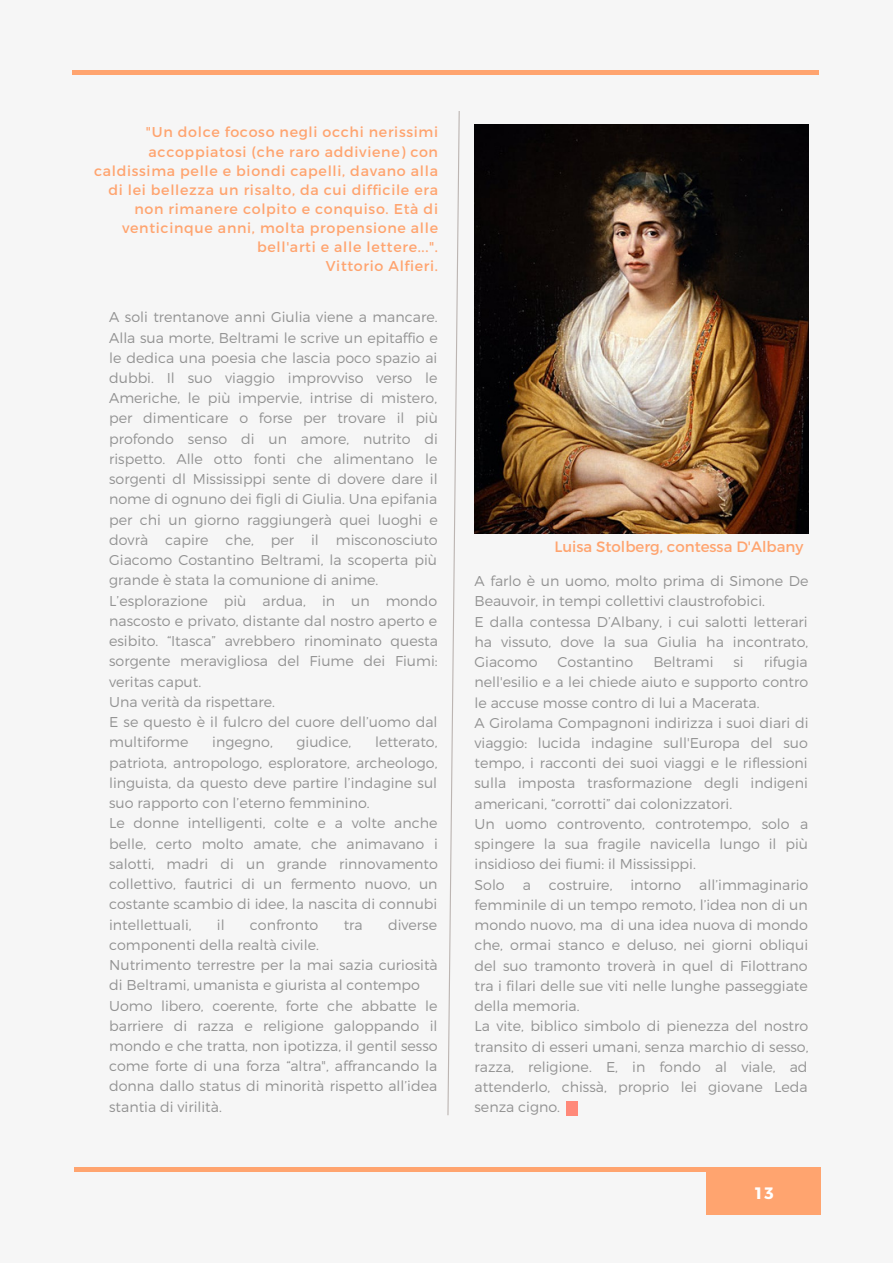
<style>
.page{position:relative;width:893px;height:1264px;background:#fff}
.page>*{position:absolute;margin:0;border:0;box-sizing:border-box;transform-origin:0 0}
.t1{font:700 16.5px "Montserrat";color:#fff}
.t2{font:15px "Montserrat";color:#ffa46f}
.t3{font:300 14.25px/20.2px "Montserrat";color:#929292;text-align:justify}
.t4{font:14.25px/19px "Montserrat";letter-spacing:.05em;color:#ffa46f;text-align:right}
</style>
<div class="page">
<div style="left:0;top:0;width:892px;height:1262px;background:#f6f6f6"></div>
<hr style="left:72px;top:71px;width:747px;height:3px;background:#ffa46f">
<div style="left:706px;top:1167px;width:114px;height:47px;background:#ffa46f"></div>
<hr style="left:74px;top:1167px;width:747px;height:4px;background:#ffa46f">
<svg style="left:447px;top:111px;width:13px;height:1005px"></svg>
<img style="left:474px;top:124px;width:334px;height:409px">
<div style="left:566px;top:1101px;width:11px;height:14px;background:#ff8979"></div>
<p class="t4" style="left:94px;top:122px;width:345px">"Un dolce focoso negli occhi nerissimi accoppiatosi (che raro addiviene) con caldissima pelle e biondi capelli, davano alla di lei bellezza un risalto, da cui difficile era non rimanere colpito e conquiso. Età di venticinque anni, molta propensione alle bell'arti e alle lettere...".</p>
<p class="t4" style="left:326px;top:256px;width:114px">Vittorio Alfieri.</p>
<p class="t3" style="left:109px;top:306px;width:330px">A soli trentanove anni Giulia viene a mancare.<br>Alla sua morte, Beltrami le scrive un epitaffio e le dedica una poesia che lascia poco spazio ai dubbi. Il suo viaggio improvviso verso le Americhe, le più impervie, intrise di mistero, per dimenticare o forse per trovare il più profondo senso di un amore, nutrito di rispetto. Alle otto fonti che alimentano le sorgenti dl Mississippi sente di dovere dare il nome di ognuno dei figli di Giulia. Una epifania per chi un giorno raggiungerà quei luoghi e dovrà capire che, per il misconosciuto Giacomo Costantino Beltrami, la scoperta più grande è stata la comunione di anime.</p>
<p class="t3" style="left:109px;top:589px;width:330px">L’esplorazione più ardua, in un mondo nascosto e privato, distante dal nostro aperto e esibito. “Itasca” avrebbero rinominato questa sorgente meravigliosa del Fiume dei Fiumi: veritas caput.</p>
<p class="t3" style="left:109px;top:691px;width:167px">Una verità da rispettare.</p>
<p class="t3" style="left:109px;top:711px;width:330px">E se questo è il fulcro del cuore dell’uomo dal multiforme</p>
<p class="t3" style="left:109px;top:731px;width:330px;text-indent:266px">letterato, patriota, antropologo, esploratore, archeologo, linguista, da questo deve partire l’indagine sul suo rapporto con l’eterno femminino.</p>
<p class="t3" style="left:109px;top:812px;width:330px">Le donne intelligenti, colte e a volte anche belle, certo molto amate, che animavano i salotti, madri di un grande rinnovamento collettivo, fautrici di un fermento nuovo, un costante scambio di idee, la nascita di connubi intellettuali,</p>
<p class="t3" style="left:212px;top:731px;width:62px">ingegno,</p>
<p class="t3" style="left:296px;top:731px;width:56px">giudice,</p>
<p class="t3" style="left:217px;top:913px;width:9px">il</p>
<p class="t3" style="left:250px;top:913px;width:70px">confronto</p>
<p class="t3" style="left:343px;top:913px;width:21px">tra</p>
<p class="t3" style="left:388px;top:913px;width:51px">diverse</p>
<p class="t3" style="left:109px;top:933px;width:211px">componenti della realtà civile.</p>
<p class="t3" style="left:109px;top:954px;width:330px">Nutrimento terrestre per la mai sazia curiosità di Beltrami, umanista e giurista al contempo</p>
<p class="t3" style="left:109px;top:994px;width:330px">Uomo libero, coerente, forte che abbatte le barriere di razza e religione galoppando il mondo e che tratta, non ipotizza, il gentil sesso come forte di una forza “altra", affrancando la donna dallo status di minorità rispetto all’idea stantia di virilità.</p>
<p class="t2" style="left:554px;top:537px;width:250px">Luisa Stolberg, contessa D'Albany</p>
<p class="t3" style="left:474px;top:570px;width:335px">A farlo è un uomo, molto prima di Simone De<br>Beauvoir, in tempi collettivi claustrofobici.</p>
<p class="t3" style="left:474px;top:610px;width:335px">E dalla contessa D’Albany, i cui salotti letterari ha vissuto, dove la sua Giulia ha incontrato, Giacomo</p>
<p class="t3" style="left:474px;top:651px;width:335px;text-indent:289px">rifugia nell'esilio e a lei chiede aiuto e supporto contro le accuse mosse contro di lui a Macerata.</p>
<p class="t3" style="left:474px;top:711px;width:335px">A Girolama Compagnoni indirizza i suoi diari di viaggio: lucida indagine sull'Europa del suo tempo, i racconti dei suoi viaggi e le riflessioni sulla imposta trasformazione degli indigeni americani, “corrotti” dai colonizzatori.</p>
<p class="t3" style="left:474px;top:813px;width:335px">Un uomo controvento, controtempo, solo a spingere la sua fragile navicella lungo il più insidioso dei fiumi: il Mississippi.</p>
<p class="t3" style="left:474px;top:873px;width:32px">Solo</p>
<p class="t3" style="left:522px;top:873px;width:10px">a</p>
<p class="t3" style="left:549px;top:873px;width:65px">costruire,</p>
<p class="t3" style="left:630px;top:873px;width:52px">intorno</p>
<p class="t3" style="left:557px;top:651px;width:77px">Costantino</p>
<p class="t3" style="left:653px;top:651px;width:62px">Beltrami</p>
<p class="t3" style="left:733px;top:651px;width:12px">si</p>
<p class="t3" style="left:474px;top:873px;width:335px;text-indent:225px">all’immaginario femminile di un tempo remoto, l’idea non di un mondo nuovo, ma di una idea nuova di mondo che, ormai stanco e deluso, nei giorni obliqui del suo tramonto troverà in quel di Filottrano tra i filari delle sue viti nelle lunghe passeggiate della memoria.</p>
<p class="t3" style="left:474px;top:1015px;width:335px">La vite, biblico simbolo di pienezza del nostro transito di esseri umani, senza marchio di sesso, razza, religione. E, in fondo al viale, ad attenderlo, chissà, proprio lei giovane Leda senza cigno.</p>
<p class="t1" style="left:755px;top:1181px;width:20px">13</p>
</div>
